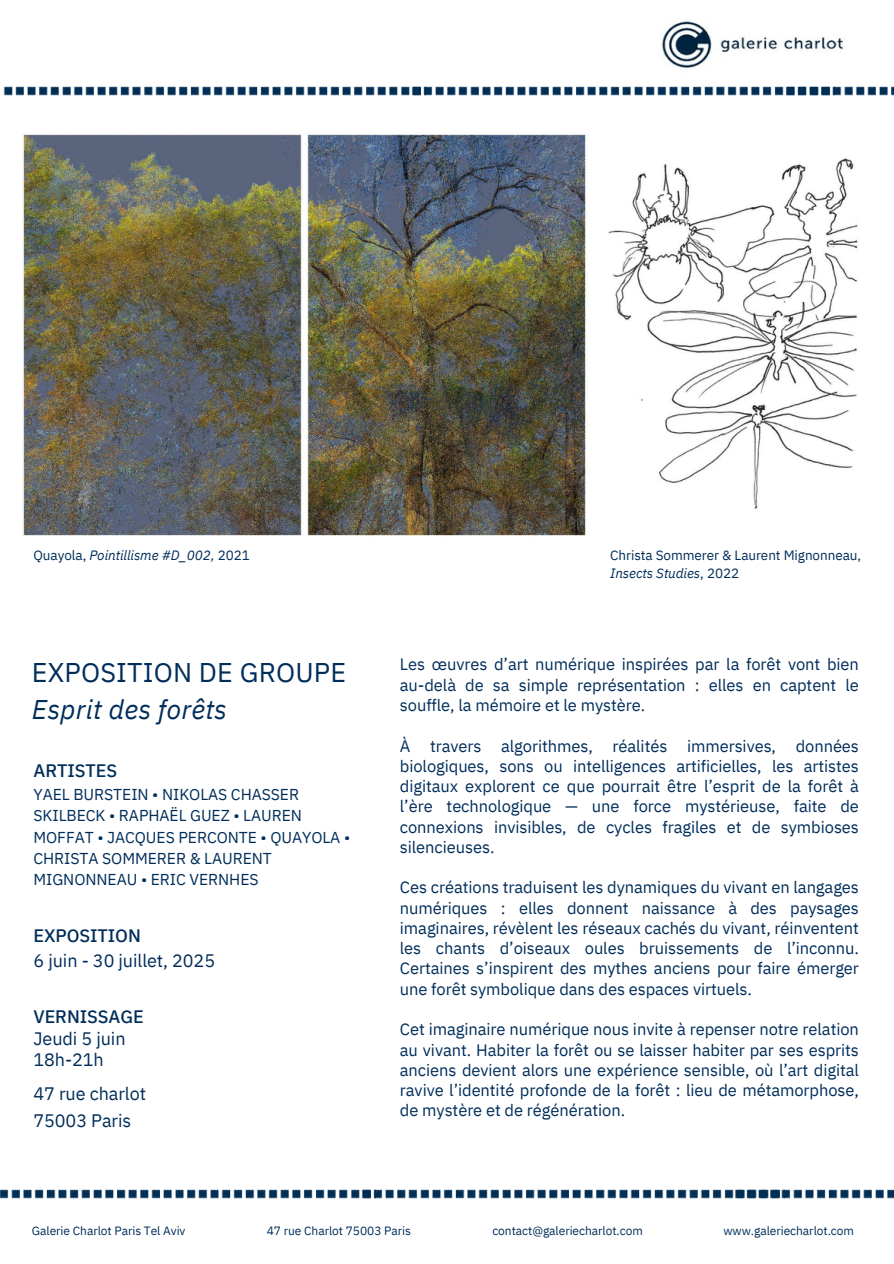
<style>
.page{position:relative;width:894px;height:1264px;background:#fff}
.page>*{position:absolute;margin:0;border:0;box-sizing:border-box;transform-origin:0 0}
.t1{font:27px/37.2px "IBM Plex Sans";letter-spacing:.005em;color:#002d5a}
.t2{font:18px/21.5px "IBM Plex Sans";letter-spacing:-.005em;color:#002d5a}
.t3{font:500 18px "IBM Plex Sans";letter-spacing:-.005em;color:#002d5a}
.t4{font:16.5px/20.2px "IBM Plex Sans";letter-spacing:-.005em;color:#002d5a;text-align:justify}
.t5{font:15.75px/21.5px "IBM Plex Sans";letter-spacing:-.005em;color:#002d5a}
.t6{font:13.5px/18px "IBM Plex Sans";letter-spacing:-.005em;color:#002d5a}
.t7{font:italic 13.5px "IBM Plex Sans";letter-spacing:-.005em;color:#002d5a}
.t8{font:12px "IBM Plex Sans";letter-spacing:-.005em;color:#002d5a}
.s1{font-style:normal}
.s2{font-style:italic}
.s3{font-weight:500}
</style>
<div class="page">
<img style="left:3px;top:86px;width:405px;height:10px">
<img style="left:408px;top:86px;width:373px;height:10px">
<img style="left:781px;top:86px;width:112px;height:10px">
<img style="left:661px;top:21px;width:183px;height:47px">
<img style="left:0;top:1189px;width:358px;height:10px">
<img style="left:358px;top:1189px;width:373px;height:10px">
<img style="left:731px;top:1189px;width:162px;height:10px">
<img style="left:22px;top:133px;width:566px;height:403px">
<img style="left:608px;top:158px;width:250px;height:351px">
<p class="t7" style="left:33px;top:545px;width:218px"><span class="s1">Quayola,</span> Pointillisme #D_002, <span class="s1">2021</span></p>
<p class="t1" style="left:32px;top:653px;width:316px">EXPOSITION DE GROUPE<br><span class="s2">Esprit des forêts</span></p>
<p class="t3" style="left:33px;top:759px;width:85px">ARTISTES</p>
<p class="t5" style="left:33px;top:783px;width:318px">YAEL BURSTEIN • NIKOLAS CHASSER<br>SKILBECK • RAPHAËL GUEZ • LAUREN<br>MOFFAT • JACQUES PERCONTE • QUAYOLA •<br>CHRISTA SOMMERER &amp; LAURENT<br>MIGNONNEAU • ERIC VERNHES</p>
<h2 class="t2" style="left:33px;top:922px;width:183px;line-height:24.8px"><span class="s3">EXPOSITION<br></span>6 juin - 30 juillet, 2025</h2>
<h2 class="t2" style="left:33px;top:1005px;width:112px"><span class="s3">VERNISSAGE<br></span>Jeudi 5 juin<br>18h-21h</h2>
<h2 class="t2" style="left:33px;top:1082px;width:114px">47 rue charlot</h2>
<h2 class="t2" style="left:33px;top:1109px;width:99px">75003 Paris</h2>
<p class="t6" style="left:610px;top:545px;width:252px">Christa Sommerer &amp; Laurent Mignonneau,<br><span class="s2">Insects Studies</span>, 2022</p>
<p class="t4" style="left:400px;top:654px;width:460px">Les œuvres d’art numérique inspirées par la forêt vont bien au-delà de sa simple représentation : elles en captent le souffle, la mémoire et le mystère.</p>
<p class="t4" style="left:400px;top:735px;width:460px">À travers algorithmes, réalités immersives, données biologiques, sons ou intelligences artificielles, les artistes digitaux explorent ce que pourrait être l’esprit de la forêt à l’ère technologique — une force mystérieuse, faite de connexions invisibles, de cycles fragiles et de symbioses silencieuses.</p>
<p class="t4" style="left:400px;top:877px;width:460px">Ces créations traduisent les dynamiques du vivant en langages numériques : elles donnent naissance à des paysages imaginaires, révèlent les réseaux cachés du vivant, réinventent les chants d’oiseaux oules bruissements de l’inconnu.<br>Certaines s’inspirent des mythes anciens pour faire émerger une forêt symbolique dans des espaces virtuels.</p>
<p class="t4" style="left:400px;top:1018px;width:460px">Cet imaginaire numérique nous invite à repenser notre relation au vivant. Habiter la forêt ou se laisser habiter par ses esprits anciens devient alors une expérience sensible, où l’art digital ravive l’identité profonde de la forêt : lieu de métamorphose, de mystère et de régénération.</p>
<h4 class="t8" style="left:32px;top:1222px;width:155px">Galerie Charlot Paris Tel Aviv</h4>
<h3 class="t8" style="left:267px;top:1222px;width:146px">47 rue Charlot 75003 Paris</h3>
<h2 class="t8" style="left:492px;top:1222px;width:152px">contact@galeriecharlot.com</h2>
<h2 class="t8" style="left:723px;top:1222px;width:132px">www.galeriecharlot.com</h2>
</div>
